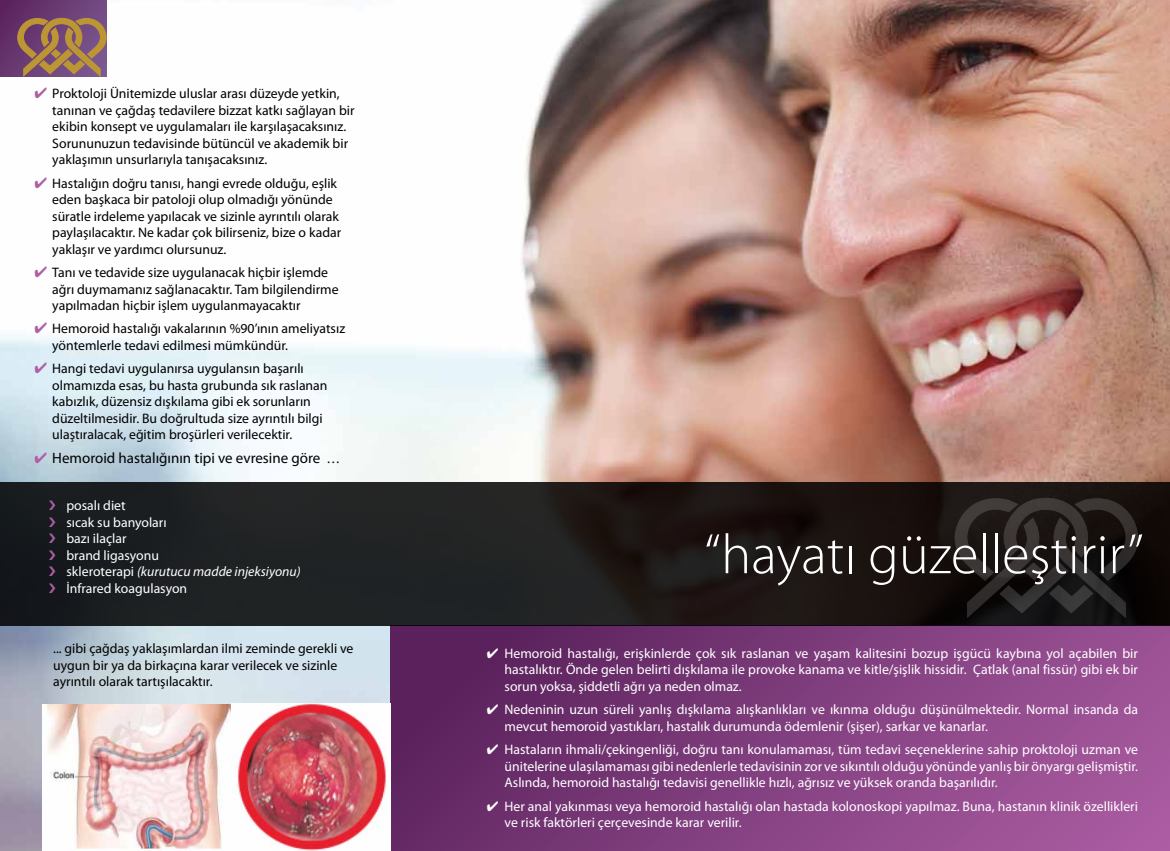
<style>
.page{position:relative;width:1170px;height:851px;background:#fff}
.page>*{position:absolute;margin:0;border:0;box-sizing:border-box;transform-origin:0 0}
.t1{font:300 56.25px "Myriad Pro";color:#fff}
.t2{font:15px "Myriad Pro";color:#000}
.t3{font:13.75px/16.5px "Myriad Pro";color:#000}
.t4{font:13.75px/16.5px "Myriad Pro";color:#fff}
.s1{color:#af5fa5}
.s2{font-size:13.75px}
.s3{font-style:italic}
</style>
<div class="page">
<img style="left:0;top:0;width:1169px;height:850px">
<div style="left:390px;top:625px;width:779px;height:225px;background:linear-gradient(to right,#5a225d,#a5599e)"></div>
<div style="left:0;top:0;width:106px;height:76px;background:linear-gradient(to right,#5e2761,#744c83)"></div>
<svg style="left:0;top:482px;width:1169px;height:143px;background:#1c1b1b"></svg>
<svg style="left:17px;top:18px;width:89px;height:58px;background:#946b5b"></svg>
<img style="left:42px;top:703px;width:348px;height:147px">
<svg style="left:954px;top:496px;width:183px;height:121px;background:#231f1d"></svg>
<svg style="left:49px;top:500px;width:6px;height:10px"></svg>
<svg style="left:49px;top:517px;width:6px;height:10px"></svg>
<svg style="left:49px;top:533px;width:6px;height:10px"></svg>
<svg style="left:49px;top:550px;width:6px;height:10px"></svg>
<svg style="left:49px;top:566px;width:6px;height:10px"></svg>
<svg style="left:49px;top:583px;width:6px;height:10px"></svg>
<p class="t3" style="left:52px;top:85px;width:304px;text-indent:-18px"><span class="s1">✔</span> Proktoloji Ünitemizde uluslar arası düzeyde yetkin, tanınan ve çağdaş tedavilere bizzat katkı sağlayan bir ekibin konsept ve uygulamaları ile karşılaşacaksınız.<br>Sorununuzun tedavisinde bütüncül ve akademik bir yaklaşımın unsurlarıyla tanışacaksınız.</p>
<p class="t3" style="left:52px;top:174px;width:290px;text-indent:-18px"><span class="s1">✔</span> Hastalığın doğru tanısı, hangi evrede olduğu, eşlik eden başkaca bir patoloji olup olmadığı yönünde süratle irdeleme yapılacak ve sizinle ayrıntılı olarak paylaşılacaktır. Ne kadar çok bilirseniz, bize o kadar yaklaşır ve yardımcı olursunuz.</p>
<p class="t3" style="left:52px;top:264px;width:288px;text-indent:-18px"><span class="s1">✔</span> Tanı ve tedavide size uygulanacak hiçbir işlemde ağrı duymamanız sağlanacaktır. Tam bilgilendirme yapılmadan hiçbir işlem uygulanmayacaktır</p>
<p class="t3" style="left:52px;top:320px;width:294px;text-indent:-18px"><span class="s1">✔</span> Hemoroid hastalığı vakalarının %90’ının ameliyatsız yöntemlerle tedavi edilmesi mümkündür.</p>
<p class="t3" style="left:52px;top:360px;width:277px;text-indent:-18px"><span class="s1">✔</span> Hangi tedavi uygulanırsa uygulansın başarılı olmamızda esas, bu hasta grubunda sık raslanan kabızlık, düzensiz dışkılama gibi ek sorunların düzeltilmesidir. Bu doğrultuda size ayrıntılı bilgi ulaştıralacak, eğitim broşürleri verilecektir.</p>
<p class="t2" style="left:35px;top:448px;width:307px"><span class="s1">✔</span> Hemoroid hastalığının tipi ve evresine göre <span class="s2">…</span></p>
<p class="t4" style="left:66px;top:497px;width:236px">posalı diet<br>sıcak su banyoları<br>bazı ilaçlar<br>brand ligasyonu<br>skleroterapi <span class="s3">(kurutucu madde injeksiyonu)<br></span>İnfrared koagulasyon</p>
<p class="t3" style="left:53px;top:639px;width:302px">... gibi çağdaş yaklaşımlardan ilmi zeminde gerekli ve uygun bir ya da birkaçına karar verilecek ve sizinle ayrıntılı olarak tartışılacaktır.</p>
<h1 class="t1" style="left:704px;top:520px;width:441px">“hayatı güzelleştirir”</h1>
<p class="t4" style="left:504px;top:644px;width:635px;text-align:justify;text-indent:-18px">✔ Hemoroid hastalığı, erişkinlerde çok sık raslanan ve yaşam kalitesini bozup işgücü kaybına yol açabilen bir hastalıktır. Önde gelen belirti dışkılama ile provoke kanama ve kitle/şişlik hissidir. Çatlak (anal fissür) gibi ek bir sorun yoksa, şiddetli ağrı ya neden olmaz.</p>
<p class="t4" style="left:504px;top:701px;width:635px;text-indent:-18px">✔ Nedeninin uzun süreli yanlış dışkılama alışkanlıkları ve ıkınma olduğu düşünülmektedir. Normal insanda da mevcut hemoroid yastıkları, hastalık durumunda ödemlenir (şişer), sarkar ve kanarlar.</p>
<p class="t4" style="left:504px;top:741px;width:635px;text-align:justify;text-indent:-18px">✔ Hastaların ihmali/çekingenliği, doğru tanı konulamaması, tüm tedavi seçeneklerine sahip proktoloji uzman ve ünitelerine ulaşılamaması gibi nedenlerle tedavisinin zor ve sıkıntılı olduğu yönünde yanlış bir önyargı gelişmiştir.<br>Aslında, hemoroid hastalığı tedavisi genellikle hızlı, ağrısız ve yüksek oranda başarılıdır.</p>
<p class="t4" style="left:504px;top:797px;width:635px;text-indent:-18px">✔ Her anal yakınması veya hemoroid hastalığı olan hastada kolonoskopi yapılmaz. Buna, hastanın klinik özellikleri ve risk faktörleri çerçevesinde karar verilir.</p>
</div>
